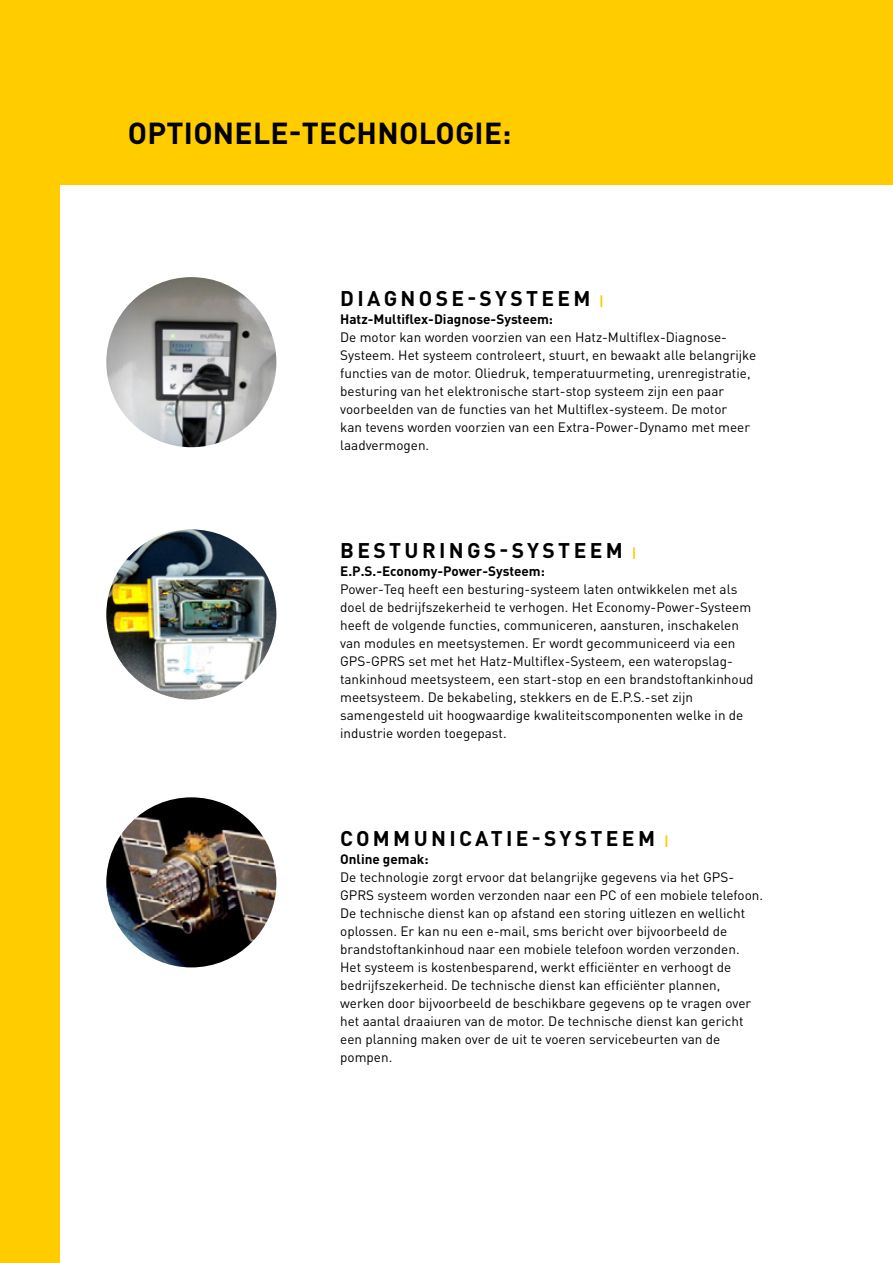
<style>
.page{position:relative;width:893px;height:1263px;background:#fff}
.page>*{position:absolute;margin:0;border:0;box-sizing:border-box;transform-origin:0 0}
.t1{font:700 30px "DIN Pro";color:#000}
.t2{font:700 21px "DIN Pro";letter-spacing:.16em;color:#000}
.t3{font:13.5px/18px "DIN Pro";color:#000}
.t4{font:700 13.5px "DIN Pro";color:#000}
.s1{font-size:13.5px;color:#fc0}
</style>
<div class="page">
<div style="left:52px;top:0;width:841px;height:185px;background:#fc0"></div>
<img style="left:106px;top:529px;width:170px;height:170px;border-radius:85px">
<img style="left:106px;top:277px;width:170px;height:170px;border-radius:85px">
<img style="left:106px;top:797px;width:170px;height:170px;border-radius:85px">
<div style="left:0;top:0;width:60px;height:1263px;background:#fc0"></div>
<h1 class="t1" style="left:128px;top:113px;width:19px">OPTIONELE</h1>
<h1 class="t1" style="left:289px;top:113px;width:33px">-TECHNOLO</h1>
<h1 class="t1" style="left:455px;top:113px;width:58px">GIE:</h1>
<h2 class="t2" style="left:340px;top:284px;width:265px">DIAGNOSE -systeem <span class="s1">|</span></h2>
<p class="t4" style="left:340px;top:310px;width:214px">Hatz-M ultiflex-Diagnose-Systeem:</p>
<p class="t3" style="left:340px;top:328px;width:418px">De motor kan worden voorzien van een Hatz-Multiflex-Diagnose-Systeem. Het systeem controleert, stuurt, en bewaakt alle belangrijke functies van de motor. Oliedruk, temperatuurmeting, urenregistratie, besturing van het elektronische start-stop systeem zijn een paar voorbeelden van de functies van het Multiflex-systeem. De motor<br>kan tevens worden voorzien van een Extra-Power-Dynamo met meer laadvermogen.</p>
<h2 class="t2" style="left:340px;top:536px;width:298px">Besturings -systeem <span class="s1">|</span></h2>
<p class="t4" style="left:340px;top:562px;width:206px">E.P.S.-Economy-Power-Systeem:</p>
<p class="t3" style="left:340px;top:580px;width:415px">Power-Teq heeft een besturing-systeem laten ontwikkelen met als doel de bedrijfszekerheid te verhogen. Het Economy-Power-Systeem heeft de volgende functies, communiceren, aansturen, inschakelen van modules en meetsystemen. Er wordt gecommuniceerd via een GPS-GPRS set met het Hatz-Multiflex-Systeem, een wateropslag&shy;tankinhoud meetsysteem, een start-stop en een brandstoftankinhoud meetsysteem. De bekabeling, stekkers en de E.P.S.-set zijn samengesteld uit hoogwaardige kwaliteitscomponenten welke in de industrie worden toegepast.</p>
<h2 class="t2" style="left:340px;top:824px;width:330px">communicatie-systeem <span class="s1">|</span></h2>
<p class="t4" style="left:340px;top:850px;width:90px">Online gemak:</p>
<p class="t3" style="left:340px;top:868px;width:424px">De technologie zorgt ervoor dat belangrijke gegevens via het GPS-GPRS systeem worden verzonden naar een PC of een mobiele telefoon.<br>De technische dienst kan op afstand een storing uitlezen en wellicht oplossen. Er kan nu een e-mail, sms bericht over bijvoorbeeld de brandstoftankinhoud naar een mobiele telefoon worden verzonden.<br>Het systeem is kostenbesparend, werkt efficiënter en verhoogt de bedrijfszekerheid. De technische dienst kan efficiënter plannen, werken door bijvoorbeeld de beschikbare gegevens op te vragen over het aantal draaiuren van de motor. De technische dienst kan gericht een planning maken over de uit te voeren servicebeurten van de pompen.</p>
</div>
